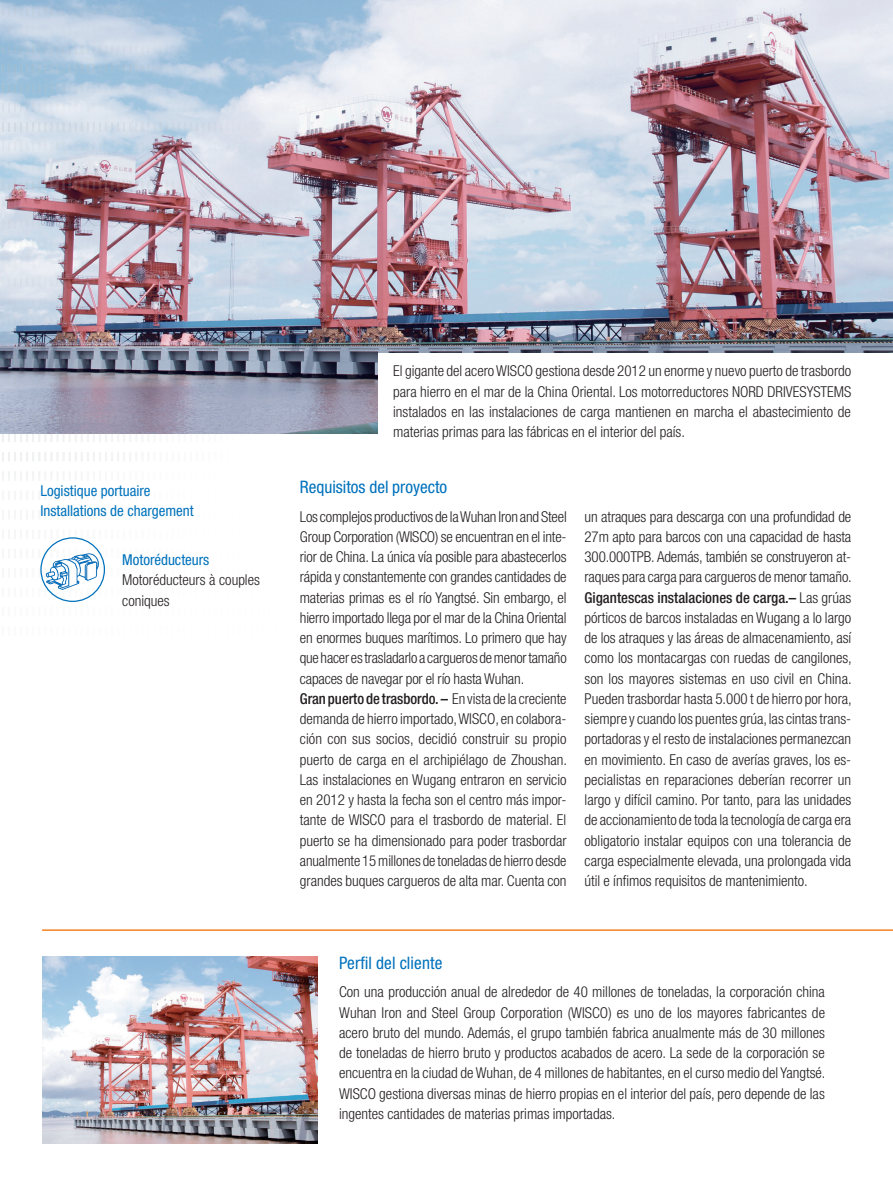
<style>
.page{position:relative;width:893px;height:1188px;background:#fff}
.page>*{position:absolute;margin:0;border:0;box-sizing:border-box;transform-origin:0 0}
.Headline{font:condensed 17.25px "Helvetica Neue LT Std";color:#0072bc}
.Copy{font:300 condensed 15px/20.2px "Helvetica Neue LT Std";color:#231f20;text-align:justify}
.Fließtext_Abst_N_3{font:condensed 15px "Helvetica Neue LT Std";color:#0072bc}
.Headlines_Marginale{font:300 condensed 15px/20.2px "Helvetica Neue LT Std";color:#231f20}
.s1{font-weight:500}
</style>
<div class="page">
<hr style="left:42px;top:929px;width:851px;height:2px;background:#f58220">
<img style="left:42px;top:956px;width:276px;height:187px">
<img style="left:335px;top:0;width:558px;height:434px">
<img style="left:0;top:0;width:335px;height:602px">
<div style="left:40px;top:537px;width:65px;height:65px;border:1px solid #0072bc;border-radius:50%"></div>
<img style="left:39px;top:529px;width:35px;height:17px">
<div style="left:378px;top:353px;width:515px;height:104px;background:#fff"></div>
<p class="Fließtext_Abst_N_3" style="left:40px;top:482px;width:112px">Logistique portuaire</p>
<p class="Fließtext_Abst_N_3" style="left:40px;top:502px;width:155px">Installations de chargement</p>
<p class="Fließtext_Abst_N_3" style="left:122px;top:551px;width:89px">Motoréducteurs</p>
<p class="Headlines_Marginale" style="left:122px;top:570px;width:139px">Motoréducteurs à couples coniques</p>
<p class="Copy" style="left:393px;top:361px;width:460px">El gigante del acero WISCO gestiona desde 2012 un enorme y nuevo puerto de trasbordo para hierro en el mar de la China Oriental. Los motorreductores NORD DRIVESYSTEMS instalados en las instalaciones de carga mantienen en marcha el abastecimiento de materias primas para las fábricas en el interior del país.</p>
<p class="Headline" style="left:300px;top:477px;width:149px">Requisitos del proyecto</p>
<p class="Copy" style="left:300px;top:506px;width:268px">Los complejos productivos de la Wuhan Iron and Steel Group Corporation (WISCO) se encuentran en el inte&shy;rior de China. La única vía posible para abastecerlos rápida y constantemente con grandes cantidades de materias primas es el río Yangtsé. Sin embargo, el hierro importado llega por el mar de la China Oriental en enormes buques marítimos. Lo primero que hay que hacer es trasladarlo a cargueros de menor tamaño capaces de navegar por el río hasta Wuhan.</p>
<p class="Copy" style="left:300px;top:688px;width:269px"><span class="s1">Gran puerto de trasbordo. –</span> En vista de la creciente demanda de hierro importado, WISCO, en colabora&shy;ción con sus socios, decidió construir su propio puerto de carga en el archipiélago de Zhoushan.</p>
<p class="Copy" style="left:300px;top:769px;width:268px">Las instalaciones en Wugang entraron en servicio en 2012 y hasta la fecha son el centro más impor&shy;tante de WISCO para el trasbordo de material. El puerto se ha dimensionado para poder trasbordar</p>
<p class="Copy" style="left:300px;top:850px;width:268px">anualmente 15 millones de toneladas de hierro desde grandes buques cargueros de alta mar. Cuenta con</p>
<p class="Copy" style="left:585px;top:506px;width:269px">un atraques para descarga con una profundidad de 27m apto para barcos con una capacidad de hasta 300.000TPB. Además, también se construyeron at&shy;raques para carga para cargueros de menor tamaño.</p>
<p class="Copy" style="left:585px;top:587px;width:269px"><span class="s1">Gigantescas instalaciones de carga.–</span> Las grúas pórticos de barcos instaladas en Wugang a lo largo de los atraques y las áreas de almacenamiento, así como los montacargas con ruedas de cangilones, son los mayores sistemas en uso civil en China.<br>Pueden trasbordar hasta 5.000 t de hierro por hora, siempre y cuando los puentes grúa, las cintas trans&shy;portadoras y el resto de instalaciones permanezcan en movimiento. En caso de averías graves, los es&shy;pecialistas en reparaciones deberían recorrer un largo y difícil camino. Por tanto, para las unidades de accionamiento de toda la tecnología de carga era obligatorio instalar equipos con una tolerancia de carga especialmente elevada, una prolongada vida útil e ínfimos requisitos de mantenimiento.</p>
<p class="Headline" style="left:339px;top:952px;width:105px">Perfil del cliente</p>
<p class="Copy" style="left:339px;top:982px;width:488px">Con una producción anual de alrededor de 40 millones de toneladas, la corporación china Wuhan Iron and Steel Group Corporation (WISCO) es uno de los mayores fabricantes de acero bruto del mundo. Además, el grupo también fabrica anualmente más de 30 millones de toneladas de hierro bruto y productos acabados de acero. La sede de la corporación se encuentra en la ciudad de Wuhan, de 4 millones de habitantes, en el curso medio del Yangtsé.<br>WISCO gestiona diversas minas de hierro propias en el interior del país, pero depende de las ingentes cantidades de materias primas importadas.</p>
</div>
